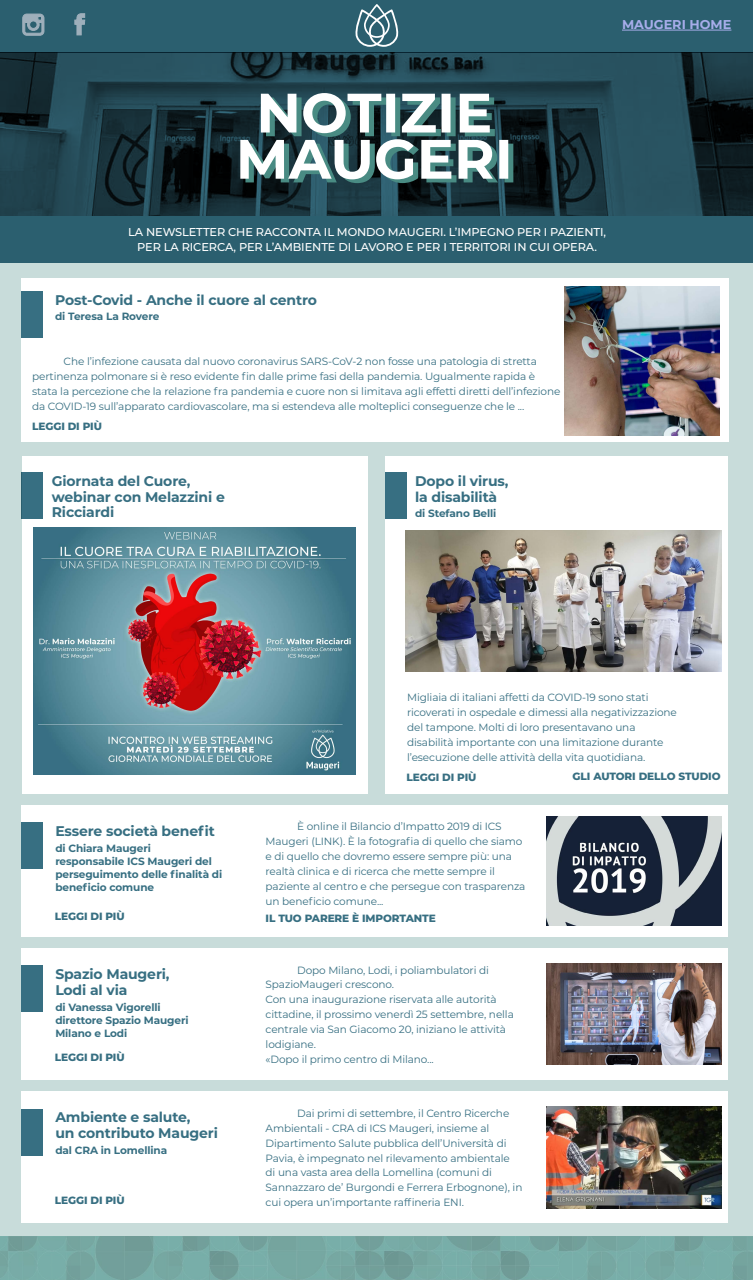
<style>
.page{position:relative;width:753px;height:1280px;background:#fff}
.page>*{position:absolute;margin:0;border:0;box-sizing:border-box;transform-origin:0 0}
.t1{font:700 14px/15.8px "Montserrat";letter-spacing:-.01em;color:#376f82}
.t2{font:700 12.78px "Montserrat";color:#a7adea}
.t3{font:500 11.38px/14.9px "Montserrat";letter-spacing:-.01em;color:#fff;text-align:center}
.t4{font:10.5px/14.9px "Montserrat";letter-spacing:-.01em;color:#376f82}
.t5{font:700 10.5px/13.1px "Montserrat";letter-spacing:-.01em;color:#376f82}
.t6{font:800 10.5px "Montserrat";letter-spacing:-.01em;color:#376f82}
</style>
<div class="page">
<div style="left:0;top:0;width:752px;height:1279px;background:#c8dcda"></div>
<div style="left:385px;top:456px;width:343px;height:337px;background:#fff"></div>
<svg style="left:0;top:52px;width:752px;height:164px"></svg>
<div style="left:0;top:0;width:752px;height:52px;background:#2b5f6f"></div>
<hr style="left:622px;top:30px;width:109px;height:1px;background:#a7adea">
<svg style="left:74px;top:13px;width:12px;height:23px"></svg>
<svg style="left:22px;top:13px;width:23px;height:23px"></svg>
<div style="left:0;top:216px;width:752px;height:47px;background:#2b5f6f"></div>
<svg style="left:240px;top:93px;width:273px;height:90px"></svg>
<svg style="left:355px;top:4px;width:44px;height:43px"></svg>
<img style="left:0;top:1236px;width:209px;height:43px">
<img style="left:558px;top:1236px;width:194px;height:43px">
<img style="left:209px;top:1236px;width:349px;height:43px">
<div style="left:22px;top:278px;width:706px;height:163px;background:#fff"></div>
<div style="left:21px;top:805px;width:706px;height:131px;background:#fff"></div>
<div style="left:21px;top:948px;width:706px;height:131px;background:#fff"></div>
<div style="left:21px;top:1091px;width:706px;height:131px;background:#fff"></div>
<div style="left:22px;top:456px;width:345px;height:337px;background:#fff"></div>
<div style="left:22px;top:472px;width:21px;height:47px;background:#376f82"></div>
<div style="left:22px;top:291px;width:21px;height:46px;background:#376f82"></div>
<div style="left:21px;top:822px;width:21px;height:46px;background:#376f82"></div>
<div style="left:21px;top:965px;width:21px;height:47px;background:#376f82"></div>
<div style="left:21px;top:1108px;width:21px;height:47px;background:#376f82"></div>
<img style="left:564px;top:286px;width:155px;height:149px">
<div style="left:385px;top:472px;width:21px;height:47px;background:#376f82"></div>
<img style="left:405px;top:530px;width:316px;height:141px">
<img style="left:33px;top:527px;width:322px;height:247px">
<img style="left:546px;top:816px;width:175px;height:109px">
<img style="left:546px;top:963px;width:175px;height:101px">
<img style="left:546px;top:1106px;width:175px;height:101px">
<p class="t2" style="left:622px;top:15px;width:111px">MAUGERI HOME</p>
<p class="t3" style="left:128px;top:224px;width:479px">LA NEWSLETTER CHE RACCONTA IL MONDO MAUGERI. L’IMPEGNO PER I PAZIENTI,<br>PER LA RICERCA, PER L’AMBIENTE DI LAVORO E PER I TERRITORI IN CUI OPERA.</p>
<h1 class="t1" style="left:55px;top:291px;width:263px">Post-Covid - Anche il cuore al centro</h1>
<p class="t5" style="left:55px;top:309px;width:106px">di Teresa La Rovere</p>
<p class="t4" style="left:32px;top:353px;width:529px;text-indent:32px">Che l’infezione causata dal nuovo coronavirus SARS-CoV-2 non fosse una patologia di stretta pertinenza polmonare si è reso evidente fin dalle prime fasi della pandemia. Ugualmente rapida è stata la percezione che la relazione fra pandemia e cuore non si limitava agli effetti diretti dell’infezione da COVID-19 sull’apparato cardiovascolare, ma si estendeva alle molteplici conseguenze che le ...</p>
<p class="t6" style="left:32px;top:418px;width:71px">LEGGI DI PIÙ</p>
<h1 class="t1" style="left:52px;top:472px;width:174px">Giornata del Cuore, webinar con Melazzini e<br>Ricciardi</h1>
<h1 class="t1" style="left:415px;top:472px;width:95px">Dopo il virus, la disabilità</h1>
<p class="t5" style="left:415px;top:506px;width:83px">di Stefano Belli</p>
<p class="t4" style="left:407px;top:690px;width:271px">Migliaia di italiani affetti da COVID-19 sono stati ricoverati in ospedale e dimessi alla negativizzazione del tampone. Molti di loro presentavano una disabilità importante con una limitazione durante l’esecuzione delle attività della vita quotidiana.</p>
<h1 class="t1" style="left:55px;top:822px;width:161px">Essere società benefit</h1>
<p class="t5" style="left:55px;top:840px;width:168px">di Chiara Maugeri responsabile ICS Maugeri del perseguimento delle finalità di beneficio comune</p>
<p class="t6" style="left:55px;top:908px;width:71px">LEGGI DI PIÙ</p>
<h1 class="t1" style="left:55px;top:965px;width:116px">Spazio Maugeri,<br>Lodi al via</h1>
<p class="t5" style="left:55px;top:999px;width:135px">di Vanessa Vigorelli direttore Spazio Maugeri<br>Milano e Lodi</p>
<p class="t6" style="left:55px;top:1049px;width:71px">LEGGI DI PIÙ</p>
<h1 class="t1" style="left:55px;top:1108px;width:164px">Ambiente e salute,<br>un contributo Maugeri</h1>
<p class="t5" style="left:55px;top:1142px;width:113px">dal CRA in Lomellina</p>
<p class="t6" style="left:55px;top:1192px;width:71px">LEGGI DI PIÙ</p>
<p class="t6" style="left:406px;top:769px;width:71px">LEGGI DI PIÙ</p>
<p class="t4" style="left:265px;top:818px;width:261px;text-indent:32px">È online il Bilancio d’Impatto 2019 di ICS Maugeri (LINK). È la fotografia di quello che siamo e di quello che dovremo essere sempre più: una realtà clinica e di ricerca che mette sempre il paziente al centro e che persegue con trasparenza un beneficio comune...</p>
<p class="t6" style="left:265px;top:910px;width:172px">IL TUO PARERE È IMPORTANTE</p>
<p class="t4" style="left:265px;top:962px;width:250px;text-indent:32px">Dopo Milano, Lodi, i poliambulatori di SpazioMaugeri crescono.<br>Con una inaugurazione riservata alle autorità cittadine, il prossimo venerdì 25 settembre, nella centrale via San Giacomo 20, iniziano le attività lodigiane.<br>«Dopo il primo centro di Milano...</p>
<p class="t4" style="left:265px;top:1105px;width:258px;text-indent:32px">Dai primi di settembre, il Centro Ricerche Ambientali - CRA di ICS Maugeri, insieme al Dipartimento Salute pubblica dell’Università di Pavia, è impegnato nel rilevamento ambientale<br>di una vasta area della Lomellina (comuni di Sannazzaro de’ Burgondi e Ferrera Erbognone), in cui opera un’importante raffineria ENI.</p>
<p class="t6" style="left:572px;top:769px;width:149px">GLI AUTORI DELLO STUDIO</p>
</div>
